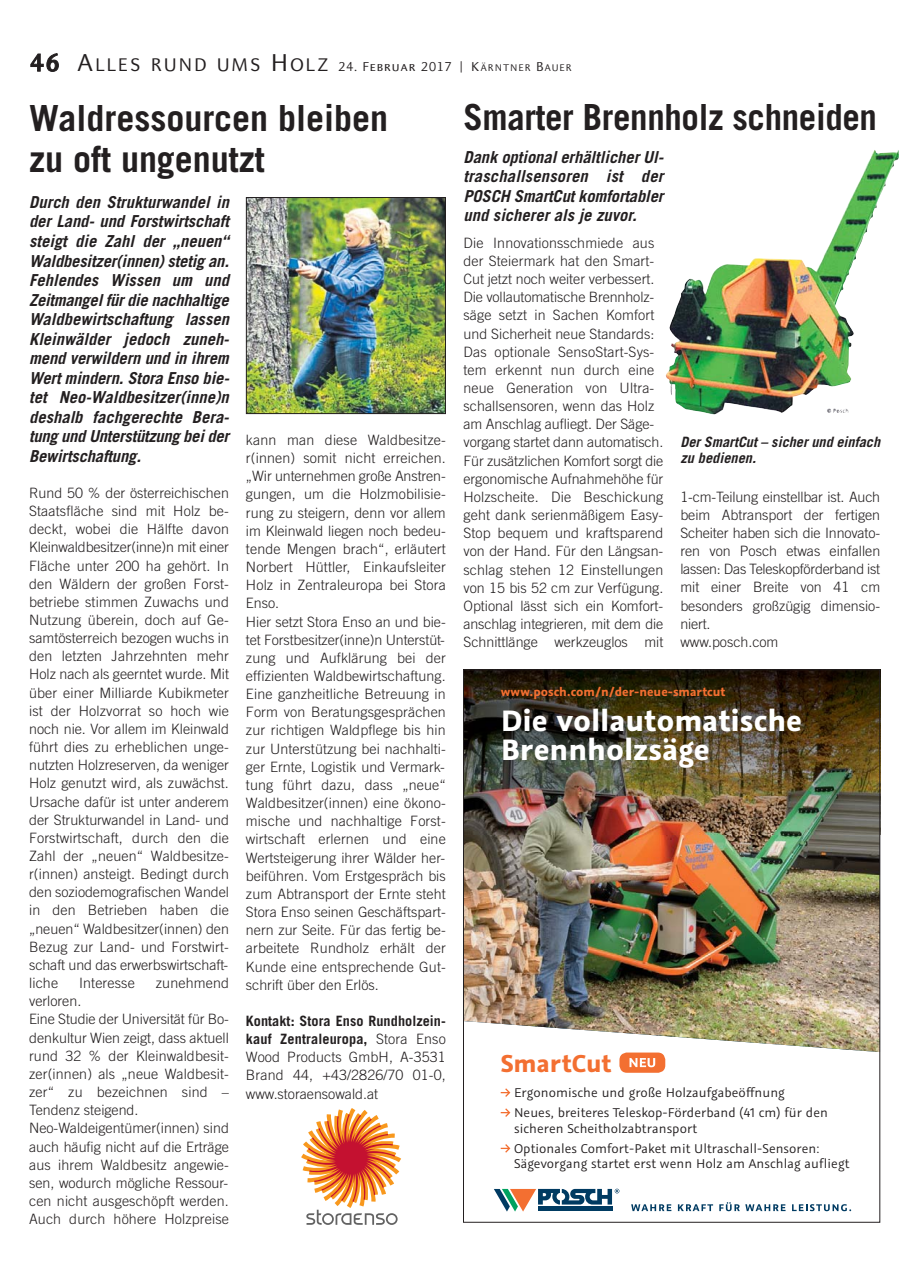
<style>
.page{position:relative;width:910px;height:1276px;background:#fff}
.page>*{position:absolute;margin:0;border:0;box-sizing:border-box;transform-origin:0 0}
.t1{font:700 36px/40.5px "Trade Gothic";color:#231f20}
.t2{font:700 33px/28.5px "Graublau Sans";color:#fff}
.t3{font:700 27.3px "Graublau Sans";color:#f36f31}
.t4{font:italic 700 16.5px/19.5px "Trade Gothic";color:#231f20;text-align:justify}
.t5{font:300 14.25px/18.1px "Trade Gothic";letter-spacing:.005em;color:#231f20}
.t6{font:14.25px/20px "Graublau Sans";letter-spacing:.005em;color:#231f20}
.t7{font:14.25px "Celeste Sans OT";letter-spacing:.06em;color:#231f20}
.t8{font:italic 700 14.25px/16.5px "Trade Gothic";color:#231f20}
.t9{font:700 13.5px "Graublau Sans";color:#f36f31}
.s1{font-weight:700;font-size:27px}
.s2{font-size:27px}
.s3{font-size:20.25px}
.s4{font-size:10.65px}
.s5{font-weight:700}
</style>
<div class="page">
<svg style="left:301px;top:1108px;width:100px;height:117px"></svg>
<img style="left:248px;top:199px;width:196px;height:213px">
<div style="left:246px;top:197px;width:200px;height:217px;border:1px solid #231f20"></div>
<img style="left:465px;top:671px;width:413px;height:381px">
<svg style="left:501px;top:1088px;width:9px;height:9px"></svg>
<svg style="left:501px;top:1108px;width:9px;height:9px"></svg>
<svg style="left:501px;top:1144px;width:9px;height:8px"></svg>
<svg style="left:494px;top:1188px;width:125px;height:23px"></svg>
<svg style="left:631px;top:1204px;width:40px;height:7px"></svg>
<svg style="left:678px;top:1204px;width:35px;height:7px"></svg>
<svg style="left:719px;top:1202px;width:66px;height:9px"></svg>
<svg style="left:792px;top:1204px;width:59px;height:7px"></svg>
<div style="left:619px;top:1052px;width:46px;height:20px;background:#f36f31;border-radius:8px"></div>
<svg style="left:629px;top:1058px;width:26px;height:9px"></svg>
<img style="left:665px;top:150px;width:234px;height:265px">
<p class="t7" style="left:30px;top:58px;width:544px"><span class="s1">46</span> <span class="s2">A</span><span class="s3">LLES RUND UMS</span> <span class="s2">H</span><span class="s3">OLZ</span> 24. Februar 2017 | K<span class="s4">ÄRNTNER</span> B<span class="s4">AUER</span></p>
<h1 class="t1" style="left:29px;top:102px;width:361px">Waldressourcen bleiben zu oft ungenutzt</h1>
<p class="t4" style="left:29px;top:194px;width:205px">Durch den Strukturwandel in der Land- und Forstwirtschaft steigt die Zahl der „neuen“ Waldbesitzer(innen)stetig an.<br>Fehlendes Wissen um und Zeitmangelfürdie nachhaltige Waldbewirtschaftung lassen Kleinwälder jedoch zuneh&shy;mend verwildern und in ihrem Wertmindern.Stora Enso bie&shy;tet Neo-Waldbesitzer(inne)n deshalb fachgerechte Bera&shy;tung und Unterstützung beider Bewirtschaftung.</p>
<p class="t5" style="left:29px;top:485px;width:201px;text-align:justify">Rund 50 % der österreichischen Staatsfläche sind mit Holz be&shy;deckt, wobei die Hälfte davon Kleinwaldbesitzer(inne)n mit einer Fläche unter 200 ha gehört. In den Wäldern der großen Forst - betriebe stimmen Zuwachs und Nutzung überein, doch auf Ge&shy;samtösterreich bezogen wuchs in den letzten Jahrzehnten mehr Holz nach als geerntet wurde. Mit über einer Milliarde Kubikmeter ist der Holzvorrat so hoch wie noch nie. Vor allem im Kleinwald führt dies zu erheblichen unge&shy;nutzten Holzreserven, da weniger Holz genutzt wird, als zuwächst.<br>Ursache dafür ist unter anderem der Strukturwandel in Land- und Forstwirtschaft, durch den die Zahl der „neuen“ Waldbesitze - r(innen) ansteigt. Bedingt durch den soziodemografischen Wandel in den Betrieben haben die „neuen“ Waldbesitzer(innen) den Bezug zur Land- und Forstwirt&shy;schaft und das erwerbswirtschaft&shy;liche</p>
<p class="t5" style="left:79px;top:975px;width:57px">Interesse</p>
<p class="t5" style="left:156px;top:975px;width:75px">zunehmend</p>
<p class="t5" style="left:29px;top:993px;width:201px">verloren.<br>Eine Studie der Universität für Bo&shy;denkultur Wien zeigt, dass aktuell rund 32 % der Kleinwaldbesit&shy;zer(innen) als „neue Waldbesit&shy;zer“ zu bezeichnen sind –<br>Tendenz steigend.<br>Neo-Waldeigentümer(innen) sind auch häufig nicht auf die Erträge aus ihrem Waldbesitz angewie&shy;sen, wodurch mögliche Ressour&shy;cen nicht ausgeschöpft werden.<br>Auch durch höhere Holzpreise</p>
<p class="t5" style="left:246px;top:432px;width:201px">kann man diese Waldbesitze - r(innen) somit nicht erreichen. „Wir unternehmen große Anstren&shy;gungen, um die Holzmobilisie&shy;rung zu steigern, denn vor allem im Kleinwald liegen noch bedeu&shy;tende Mengen brach“, erläutert<br>Norbert Hüttler, Einkaufsleiter<br>Holz in Zentraleuropa bei Stora<br>Enso.<br>Hier setzt Stora Enso an und bie&shy;tet Forstbesitzer(inne)n Unterstüt&shy;zung und Aufklärung bei der effizienten Waldbewirtschaftung.<br>Eine ganzheitliche Betreuung in<br>Form von Beratungsgesprächen zur richtigen Waldpflege bis hin zur Unterstützung bei nachhalti&shy;ger Ernte, Logistik und Vermark&shy;tung führt dazu, dass „neue“<br>Waldbesitzer(innen) eine ökono&shy;mische und nachhaltige Forst&shy;wirtschaft erlernen und eine<br>Wertsteigerung ihrer Wälder her&shy;beiführen. Vom Erstgespräch bis zum Abtransport der Ernte steht<br>Stora Enso seinen Geschäftspart&shy;nern zur Seite. Für das fertig be&shy;arbeitete Rundholz erhält der<br>Kunde eine entsprechende Gut&shy;schrift über den Erlös.</p>
<p class="t5" style="left:246px;top:1013px;width:201px;text-align:justify"><span class="s5">Kontakt: Stora Enso Rundholzein&shy;kauf Zentraleuropa,</span> Stora Enso Wood Products GmbH, A-3531<br>Brand 44, +43/2826/70 01-0, www.storaensowald.at</p>
<h1 class="t1" style="left:463px;top:100px;width:415px">Smarter Brennholz schneiden</h1>
<p class="t4" style="left:463px;top:149px;width:205px">Dank optionalerhältlicherUl&shy;traschallsensoren ist der POSCH SmartCutkomfortabler und sicherer als je zuvor.</p>
<p class="t5" style="left:463px;top:235px;width:201px">Die Innovationsschmiede aus der Steiermark hat den Smart-<br>Cut jetzt noch weiter verbessert.<br>Die vollautomatische Brennholz&shy;säge setzt in Sachen Komfort und Sicherheit neue Standards:<br>Das optionale SensoStart-Sys - tem erkennt nun durch eine neue Generation von Ultra&shy;schallsensoren, wenn das Holz am Anschlag aufliegt. Der Säge&shy;vorgang startet dann automatisch.<br>Für zusätzlichen Komfort sorgt die ergonomische Aufnahmehöhe für<br>Holzscheite. Die Beschickung geht dank serienmäßigem Easy-<br>Stop bequem und kraftsparend von der Hand. Für den Längsan&shy;schlag stehen 12 Einstellungen von 15 bis 52 cm zur Verfügung.<br>Optional lässt sich ein Komfort - anschlag integrieren, mit dem die<br>Schnittlänge werkzeuglos mit</p>
<p class="t8" style="left:680px;top:435px;width:204px">DerSmartCut– sicherund einfach zu bedienen.</p>
<p class="t5" style="left:680px;top:489px;width:201px">1-cm-Teilung einstellbar ist. Auch beim Abtransport der fertigen<br>Scheiter haben sich die Innovato&shy;ren von Posch etwas einfallen lassen: Das Teleskopförderband ist mit einer Breite von 41 cm besonders großzügig dimensio&shy;niert.<br>www.posch.com</p>
<p class="t9" style="left:501px;top:686px;width:226px">www.posch.com/n/der-neue-smartcut</p>
<h2 class="t2" style="left:501px;top:709px;width:303px">Die vollautomatische<br>Brennholzsäge</h2>
<h3 class="t3" style="left:501px;top:1052px;width:112px">SmartCut</h3>
<p class="t6" style="left:514px;top:1083px;width:315px">Ergonomische und große Holzaufgabeöffnung<br>Neues, breiteres Teleskop-Förderband (41 cm) für den</p>
<p class="t6" style="left:514px;top:1119px;width:307px">sicheren Scheitholzabtransport<br>Optionales Comfort-Paket mit Ultraschall-Sensoren:</p>
<p class="t6" style="left:514px;top:1155px;width:337px">Sägevorgang startet erst wenn Holz am Anschlag aufliegt</p>
</div>
